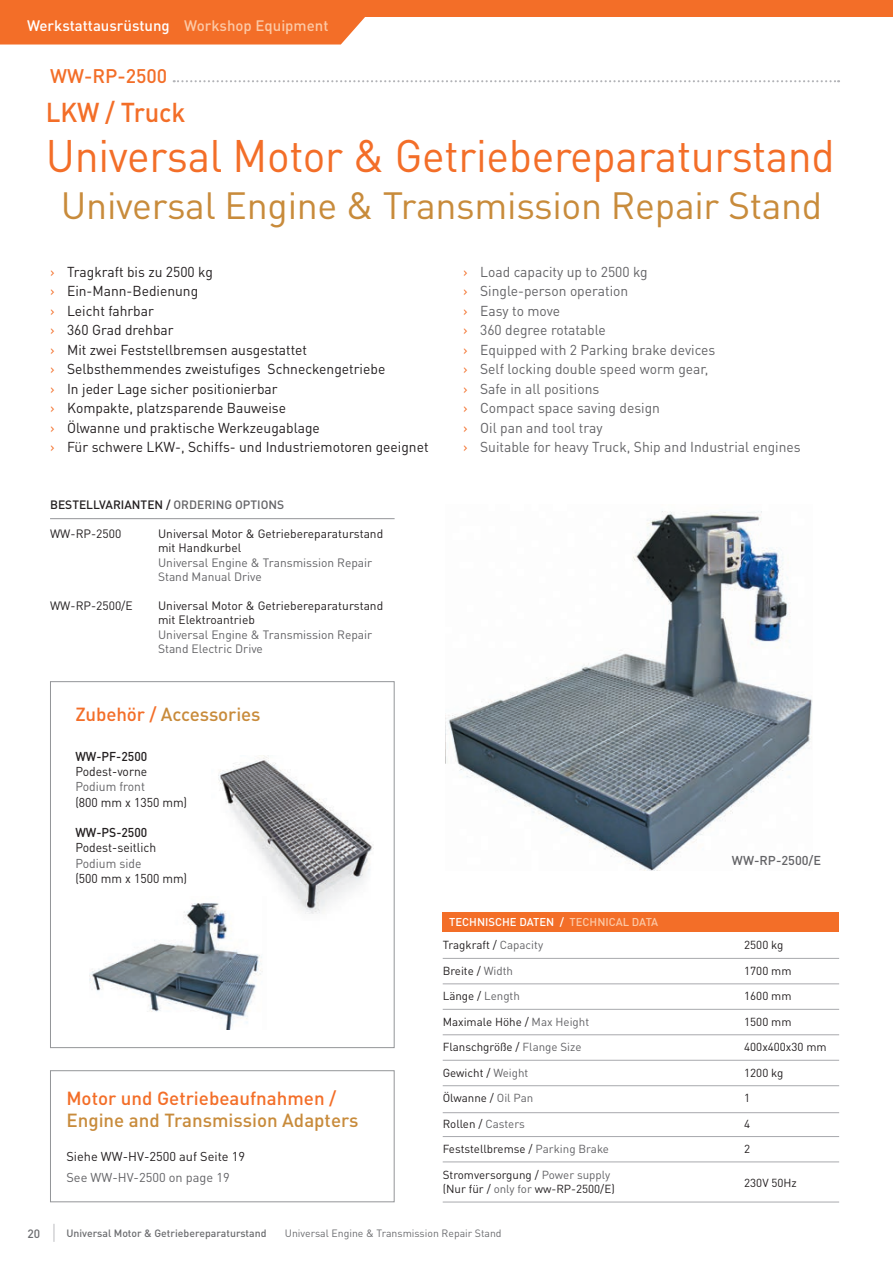
<style>
.page{position:relative;width:893px;height:1263px;background:#fff}
.page>*{position:absolute;margin:0;border:0;box-sizing:border-box;transform-origin:0 0}
.t1{font:45px "DIN Pro";letter-spacing:-.01em;color:#f36e28;scale:.95 1}
.t2{font:37.5px "DIN Pro";letter-spacing:-.01em;color:#c88b3b}
.t3{font:500 27px "DIN Pro";letter-spacing:-.01em;color:#f36e28;scale:.95 1}
.t4{font:500 19.5px "DIN Pro";color:#f36e28}
.t5{font:500 18.75px "DIN Pro";letter-spacing:-.005em;color:#c88b3b}
.t6{font:500 18.75px "DIN Pro";color:#f36e28}
.t7{font:500 15px "DIN Pro";color:#fff}
.t8{font:14.25px/19.5px "DIN Pro";color:#231f20}
.t9{font:14.25px/19.5px "DIN Pro";color:#636366}
.t10{font:12.75px "DIN Pro";color:#231f20;scale:.95 1}
.t11{font:12.75px "DIN Pro";color:#231f20}
.t12{font:12.75px "DIN Pro";color:#636366}
.t13{font:12.75px "DIN Pro";color:#636366;scale:.95 1}
.t14{font:500 12.75px "DIN Pro";color:#231f20;scale:.95 1}
.t15{font:500 12.75px "DIN Pro";color:#636366}
.t16{font:12px/14.4px "DIN Pro";color:#231f20}
.t17{font:12px/14.4px "DIN Pro";color:#636366}
.t18{font:500 12px "DIN Pro";color:#231f20}
.t19{font:500 12px "DIN Pro";color:#6c6d70}
.t20{font:11.55px/13.8px "DIN Pro";color:#231f20}
.t21{font:500 11.25px "DIN Pro";color:#fff}
.t22{font:10.5px "DIN Pro";color:#6c6d70}
.t23{font:500 10.5px "DIN Pro";color:#6c6d70}
.s1{color:#fcc9a6}
.s2{color:#f36e28}
.s3{color:#636366}
</style>
<div class="page">
<div style="left:0;top:17px;width:365px;height:28px;background:#f36e28"></div>
<svg style="left:54px;top:1224px;width:1px;height:18px"></svg>
<div style="left:0;top:0;width:893px;height:17px;background:#f36e28"></div>
<svg style="left:174px;top:80px;width:665px;height:2px"></svg>
<img style="left:445px;top:511px;width:367px;height:359px">
<hr style="left:443px;top:958px;width:396px;height:1px;background:#a8a9ad">
<hr style="left:443px;top:983px;width:396px;height:1px;background:#a8a9ad">
<hr style="left:443px;top:1009px;width:396px;height:1px;background:#a8a9ad">
<hr style="left:443px;top:1034px;width:396px;height:1px;background:#a8a9ad">
<hr style="left:443px;top:1060px;width:396px;height:1px;background:#a8a9ad">
<hr style="left:443px;top:1085px;width:396px;height:1px;background:#a8a9ad">
<hr style="left:443px;top:1112px;width:396px;height:1px;background:#a8a9ad">
<hr style="left:443px;top:1136px;width:396px;height:1px;background:#a8a9ad">
<hr style="left:443px;top:1162px;width:396px;height:1px;background:#a8a9ad">
<hr style="left:443px;top:1202px;width:396px;height:1px;background:#a8a9ad">
<div style="left:443px;top:912px;width:396px;height:20px;background:#f36e28"></div>
<hr style="left:50px;top:518px;width:345px;height:1px;background:#939598">
<div style="left:50px;top:1070px;width:345px;height:132px;border:1px solid #939598"></div>
<div style="left:50px;top:681px;width:345px;height:367px;border:1px solid #939598"></div>
<img style="left:218px;top:755px;width:155px;height:159px">
<img style="left:90px;top:896px;width:177px;height:133px">
<p class="t7" style="left:27px;top:15px;width:303px">Werkstattausrüstung <span class="s1">Workshop Equipment</span></p>
<h3 class="t4" style="left:50px;top:63px;width:119px">WW-RP-2500</h3>
<h3 class="t3" style="left:46px;top:94px;width:148px">LKW / Truck</h3>
<h1 class="t1" style="left:46px;top:125px;width:832px">Universal Motor &amp; Getriebereparaturstand</h1>
<h2 class="t2" style="left:61px;top:179px;width:763px">Universal Engine &amp; Transmission Repair Stand</h2>
<p class="t8" style="left:50px;top:261px;width:380px"><span class="s2">›</span> Tragkraft bis zu 2500 kg<br><span class="s2">›</span> Ein-Mann-Bedienung<br><span class="s2">›</span> Leicht fahrbar<br><span class="s2">›</span> 360 Grad drehbar<br><span class="s2">›</span> Mit zwei Feststellbremsen ausgestattet<br><span class="s2">›</span> Selbsthemmendes zweistufiges Schneckengetriebe<br><span class="s2">›</span> In jeder Lage sicher positionierbar<br><span class="s2">›</span> Kompakte, platzsparende Bauweise<br><span class="s2">›</span> Ölwanne und praktische Werkzeugablage<br><span class="s2">›</span> Für schwere LKW-, Schiffs- und Industriemotoren geeignet</p>
<p class="t9" style="left:463px;top:261px;width:339px"><span class="s2">›</span> Load capacity up to 2500 kg<br><span class="s2">›</span> Single-person operation<br><span class="s2">›</span> Easy to move<br><span class="s2">›</span> 360 degree rotatable<br><span class="s2">›</span> Equipped with 2 Parking brake devices<br><span class="s2">›</span> Self locking double speed worm gear,<br><span class="s2">›</span> Safe in all positions<br><span class="s2">›</span> Compact space saving design<br><span class="s2">›</span> Oil pan and tool tray<br><span class="s2">›</span> Suitable for heavy Truck, Ship and Industrial engines</p>
<p class="t18" style="left:50px;top:497px;width:236px">BESTELLVARIANTEN / <span class="s3">ORDERING OPTIONS</span></p>
<p class="t16" style="left:50px;top:526px;width:73px">WW-RP-2500</p>
<p class="t16" style="left:158px;top:526px;width:227px">Universal Motor &amp; Getriebereparaturstand mit Handkurbel</p>
<p class="t17" style="left:158px;top:555px;width:216px">Universal Engine &amp; Transmission Repair<br>Stand Manual Drive</p>
<p class="t16" style="left:50px;top:598px;width:84px">WW-RP-2500/E</p>
<p class="t16" style="left:158px;top:598px;width:227px">Universal Motor &amp; Getriebereparaturstand mit Elektroantrieb</p>
<p class="t17" style="left:158px;top:627px;width:216px">Universal Engine &amp; Transmission Repair<br>Stand Electric Drive</p>
<h3 class="t5" style="left:75px;top:702px;width:187px"><span class="s2">Zubehör /</span> Accessories</h3>
<p class="t14" style="left:75px;top:747px;width:77px">WW-PF-2500</p>
<p class="t10" style="left:75px;top:763px;width:77px">Podest-vorne</p>
<p class="t13" style="left:75px;top:778px;width:75px">Podium front</p>
<p class="t10" style="left:75px;top:793px;width:119px">(800 mm x 1350 mm)</p>
<p class="t14" style="left:75px;top:824px;width:77px">WW-PS-2500</p>
<p class="t10" style="left:75px;top:839px;width:87px">Podest-seitlich</p>
<p class="t13" style="left:75px;top:854px;width:71px">Podium side</p>
<p class="t10" style="left:75px;top:870px;width:119px">(500 mm x 1500 mm)</p>
<h3 class="t6" style="left:66px;top:1085px;width:271px">Motor und Getriebeaufnahmen /</h3>
<h3 class="t5" style="left:66px;top:1107px;width:294px">Engine and Transmission Adapters</h3>
<p class="t11" style="left:66px;top:1147px;width:180px">Siehe WW-HV-2500 auf Seite 19</p>
<p class="t12" style="left:66px;top:1168px;width:165px">See WW-HV-2500 on page 19</p>
<p class="t21" style="left:449px;top:914px;width:211px">TECHNISCHE DATEN / <span class="s1">TECHNICAL DATA</span></p>
<p class="t15" style="left:732px;top:852px;width:91px">WW-RP-2500/E</p>
<p class="t20" style="left:443px;top:938px;width:102px">Tragkraft / <span class="s3">Capacity</span></p>
<p class="t20" style="left:744px;top:938px;width:41px">2500 kg</p>
<p class="t20" style="left:443px;top:963px;width:72px">Breite / <span class="s3">Width</span></p>
<p class="t20" style="left:744px;top:963px;width:49px">1700 mm</p>
<p class="t20" style="left:443px;top:989px;width:79px">Länge / <span class="s3">Length</span></p>
<p class="t20" style="left:744px;top:989px;width:49px">1600 mm</p>
<p class="t20" style="left:443px;top:1014px;width:148px">Maximale Höhe / <span class="s3">Max Height</span></p>
<p class="t20" style="left:744px;top:1014px;width:49px">1500 mm</p>
<p class="t20" style="left:443px;top:1040px;width:140px">Flanschgröße / <span class="s3">Flange Size</span></p>
<p class="t20" style="left:744px;top:1040px;width:84px">400x400x30 mm</p>
<p class="t20" style="left:443px;top:1065px;width:87px">Gewicht / <span class="s3">Weight</span></p>
<p class="t20" style="left:744px;top:1065px;width:41px">1200 kg</p>
<p class="t20" style="left:443px;top:1091px;width:92px">Ölwanne / <span class="s3">Oil Pan</span></p>
<p class="t20" style="left:744px;top:1091px;width:8px">1</p>
<p class="t20" style="left:443px;top:1116px;width:84px">Rollen / <span class="s3">Casters</span></p>
<p class="t20" style="left:744px;top:1116px;width:8px">4</p>
<p class="t20" style="left:443px;top:1142px;width:168px">Feststellbremse / <span class="s3">Parking Brake</span></p>
<p class="t20" style="left:744px;top:1142px;width:8px">2</p>
<p class="t20" style="left:443px;top:1167px;width:174px">Stromversorgung / <span class="s3">Power supply </span>(Nur für / <span class="s3">only for</span> ww-RP-2500/E)</p>
<p class="t20" style="left:744px;top:1175px;width:54px">230V 50Hz</p>
<p class="t19" style="left:27px;top:1225px;width:14px">20</p>
<p class="t23" style="left:66px;top:1226px;width:202px">Universal Motor &amp; Getriebereparaturstand</p>
<p class="t22" style="left:285px;top:1226px;width:218px">Universal Engine &amp; Transmission Repair Stand</p>
</div>
